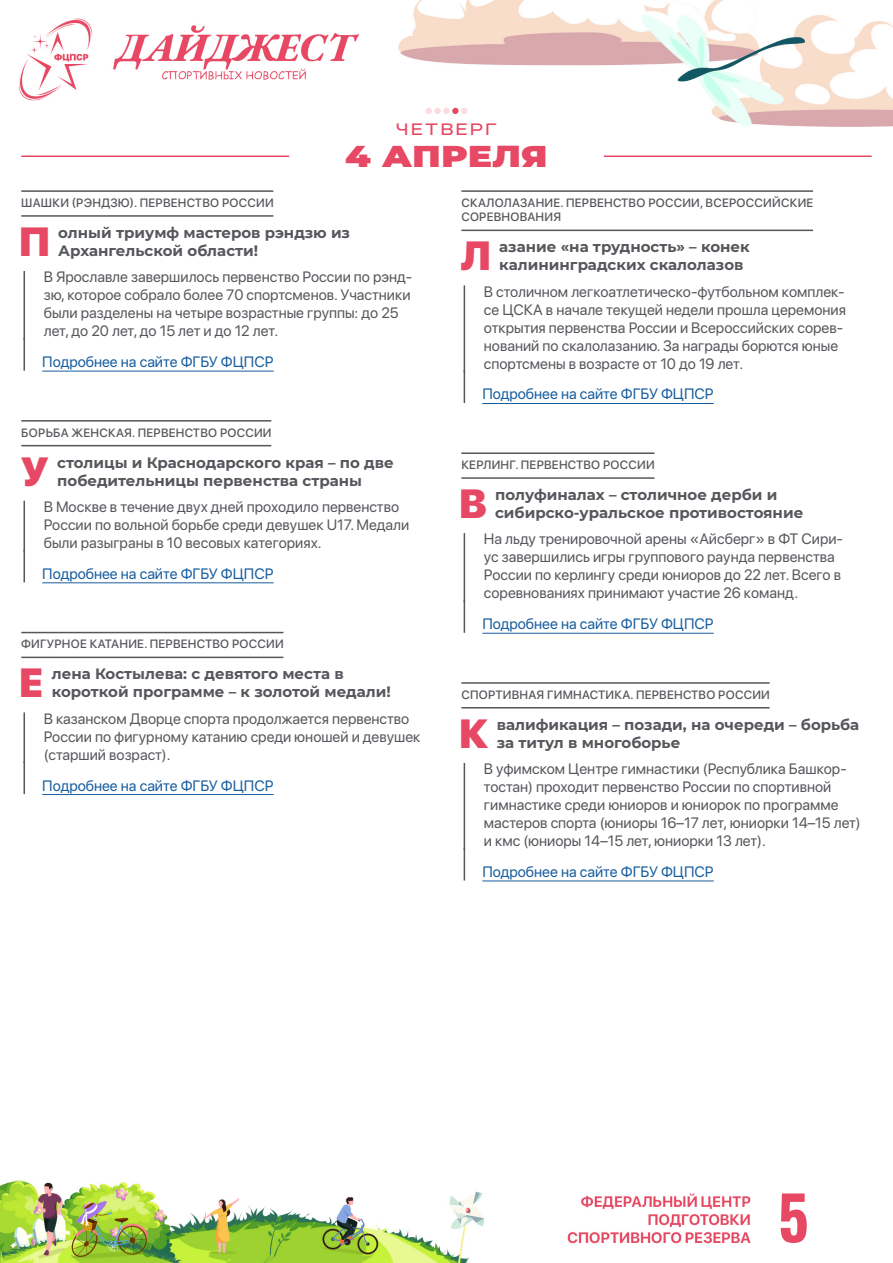
<style>
.page{position:relative;width:893px;height:1263px;background:#fff}
.page>*{position:absolute;margin:0;border:0;box-sizing:border-box;transform-origin:0 0}
.t1{font:700 60px "Oswald";color:#e74863}
.Заголовок_1{font:900 40.5px "SF Pro Display";color:#e74863}
.t2{font:900 30px "Montserrat";color:#e74863;scale:1.2 1}
.t3{font:500 16.5px "Steppe";letter-spacing:.08em;color:#e74863;scale:1.09 1}
.Текст{font:15px/18px "SF Pro Display";color:#56575c}
.Заголовок_1-2{font:700 15px/18px "Montserrat";color:#56575c}
.Гиперссылка{font:15px "SF Pro Display";color:#175d9e}
.Подзаголовок{font:italic 500 12px/14.4px "SF Pro Display";letter-spacing:.02em;color:#56575c}
</style>
<div class="page">
<img style="left:0;top:0;width:893px;height:1263px">
<hr style="left:21px;top:156px;width:268px;height:1px;background:#e74863">
<hr style="left:604px;top:156px;width:268px;height:1px;background:#e74863">
<svg style="left:426px;top:108px;width:6px;height:6px"></svg>
<div style="left:434px;top:108px;width:7px;height:6px;background:#fadbe0;border-radius:50%"></div>
<div style="left:443px;top:108px;width:7px;height:6px;background:#fadbe0;border-radius:50%"></div>
<svg style="left:452px;top:108px;width:15px;height:6px"></svg>
<hr style="left:21px;top:215px;width:252px;height:2px;background:#56575c">
<hr style="left:21px;top:190px;width:252px;height:2px;background:#56575c">
<hr style="left:24px;top:271px;width:1px;height:69px;background:#56575c">
<hr style="left:24px;top:338px;width:1px;height:33px;background:#56575c">
<hr style="left:42px;top:371px;width:232px;height:1px;background:#175d9e">
<hr style="left:21px;top:445px;width:250px;height:1px;background:#56575c">
<hr style="left:21px;top:420px;width:250px;height:2px;background:#56575c">
<hr style="left:24px;top:501px;width:1px;height:51px;background:#56575c">
<hr style="left:24px;top:549px;width:1px;height:33px;background:#56575c">
<hr style="left:42px;top:582px;width:232px;height:1px;background:#175d9e">
<hr style="left:21px;top:657px;width:262px;height:1px;background:#56575c">
<hr style="left:21px;top:632px;width:262px;height:1px;background:#56575c">
<hr style="left:24px;top:712px;width:1px;height:51px;background:#56575c">
<hr style="left:24px;top:761px;width:1px;height:33px;background:#56575c">
<hr style="left:42px;top:794px;width:232px;height:1px;background:#175d9e">
<hr style="left:461px;top:230px;width:352px;height:1px;background:#56575c">
<hr style="left:461px;top:190px;width:352px;height:2px;background:#56575c">
<hr style="left:464px;top:285px;width:1px;height:87px;background:#56575c">
<hr style="left:464px;top:370px;width:1px;height:33px;background:#56575c">
<hr style="left:482px;top:403px;width:232px;height:1px;background:#175d9e">
<hr style="left:461px;top:477px;width:193px;height:2px;background:#56575c">
<hr style="left:461px;top:452px;width:193px;height:2px;background:#56575c">
<hr style="left:464px;top:533px;width:1px;height:69px;background:#56575c">
<hr style="left:464px;top:600px;width:1px;height:33px;background:#56575c">
<hr style="left:482px;top:633px;width:232px;height:1px;background:#175d9e">
<hr style="left:461px;top:707px;width:309px;height:1px;background:#56575c">
<hr style="left:461px;top:682px;width:309px;height:2px;background:#56575c">
<hr style="left:464px;top:763px;width:1px;height:87px;background:#56575c">
<hr style="left:464px;top:848px;width:1px;height:32px;background:#56575c">
<hr style="left:482px;top:880px;width:232px;height:1px;background:#175d9e">
<p class="t3" style="left:396px;top:119px;width:94px">ЧЕТВЕРГ</p>
<h3 class="t2" style="left:345px;top:134px;width:170px">4 АПРЕЛЯ</h3>
<p class="Подзаголовок" style="left:21px;top:195px;width:254px">ШАШКИ (РЭНДЗЮ). ПЕРВЕНСТВО РОССИИ</p>
<p class="Заголовок_1" style="left:19px;top:212px;width:33px">П</p>
<p class="Заголовок_1-2" style="left:58px;top:223px;width:293px">олный триумф мастеров рэндзю из<br>Архангельской области!</p>
<p class="Текст" style="left:44px;top:267px;width:370px">В Ярославле завершилось первенство России по рэнд&shy;зю, которое собрало более 70 спортсменов. Участники были разделены на четыре возрастные группы: до 25 лет, до 20 лет, до 15 лет и до 12 лет.</p>
<p class="Гиперссылка" style="left:42px;top:351px;width:233px">Подробнее на сайте ФГБУ ФЦПСР</p>
<p class="Подзаголовок" style="left:21px;top:425px;width:252px">БОРЬБА ЖЕНСКАЯ. ПЕРВЕНСТВО РОССИИ</p>
<p class="Заголовок_1" style="left:20px;top:441px;width:30px">У</p>
<p class="Заголовок_1-2" style="left:57px;top:452px;width:338px">столицы и Краснодарского края – по две победительницы первенства страны</p>
<p class="Текст" style="left:44px;top:497px;width:367px">В Москве в течение двух дней проходило первенство<br>России по вольной борьбе среди девушек U17. Медали были разыграны в 10 весовых категориях.</p>
<p class="Гиперссылка" style="left:42px;top:563px;width:233px">Подробнее на сайте ФГБУ ФЦПСР</p>
<p class="Подзаголовок" style="left:21px;top:636px;width:264px">ФИГУРНОЕ КАТАНИЕ. ПЕРВЕНСТВО РОССИИ</p>
<p class="Заголовок_1" style="left:19px;top:653px;width:26px">Е</p>
<p class="Заголовок_1-2" style="left:52px;top:664px;width:341px">лена Костылева: с девятого места в короткой программе – к золотой медали!</p>
<p class="Текст" style="left:44px;top:708px;width:378px">В казанском Дворце спорта продолжается первенство<br>России по фигурному катанию среди юношей и девушек (старший возраст).</p>
<p class="Гиперссылка" style="left:42px;top:774px;width:233px">Подробнее на сайте ФГБУ ФЦПСР</p>
<p class="Подзаголовок" style="left:461px;top:195px;width:353px">СКАЛОЛАЗАНИЕ. ПЕРВЕНСТВО РОССИИ, ВСЕРОССИЙСКИЕ<br>СОРЕВНОВАНИЯ</p>
<p class="Заголовок_1" style="left:461px;top:226px;width:32px">Л</p>
<p class="Заголовок_1-2" style="left:499px;top:237px;width:252px">азание «на трудность» – конек калининградских скалолазов</p>
<p class="Текст" style="left:484px;top:281px;width:364px">В столичном легкоатлетическо-футбольном комплек&shy;се ЦСКА в начале текущей недели прошла церемония открытия первенства России и Всероссийских сорев&shy;нований по скалолазанию. За награды борются юные спортсмены в возрасте от 10 до 19 лет.</p>
<p class="Гиперссылка" style="left:482px;top:383px;width:233px">Подробнее на сайте ФГБУ ФЦПСР</p>
<p class="Подзаголовок" style="left:461px;top:457px;width:195px">КЕРЛИНГ. ПЕРВЕНСТВО РОССИИ</p>
<p class="Заголовок_1" style="left:459px;top:474px;width:29px">В</p>
<p class="Заголовок_1-2" style="left:495px;top:485px;width:310px">полуфиналах – столичное дерби и сибирско-уральское противостояние</p>
<p class="Текст" style="left:484px;top:529px;width:361px">На льду тренировочной арены «Айсберг» в ФТ Сири&shy;ус завершились игры группового раунда первенства России по керлингу среди юниоров до 22 лет. Всего в соревнованиях принимают участие 26 команд.</p>
<p class="Гиперссылка" style="left:482px;top:613px;width:233px">Подробнее на сайте ФГБУ ФЦПСР</p>
<p class="Подзаголовок" style="left:461px;top:687px;width:310px">СПОРТИВНАЯ ГИМНАСТИКА. ПЕРВЕНСТВО РОССИИ</p>
<p class="Заголовок_1" style="left:459px;top:703px;width:31px">К</p>
<p class="Заголовок_1-2" style="left:497px;top:714px;width:364px">валификация – позади, на очереди – борьба за титул в многоборье</p>
<p class="Текст" style="left:484px;top:759px;width:378px">В уфимском Центре гимнастики (Республика Башкор&shy;тостан) проходит первенство России по спортивной гимнастике среди юниоров и юниорок по программе мастеров спорта (юниоры 16–17 лет, юниорки 14–15 лет) и кмс (юниоры 14–15 лет, юниорки 13 лет).</p>
<p class="Гиперссылка" style="left:482px;top:861px;width:233px">Подробнее на сайте ФГБУ ФЦПСР</p>
<h1 class="t1" style="left:778px;top:1186px;width:32px">5</h1>
</div>
